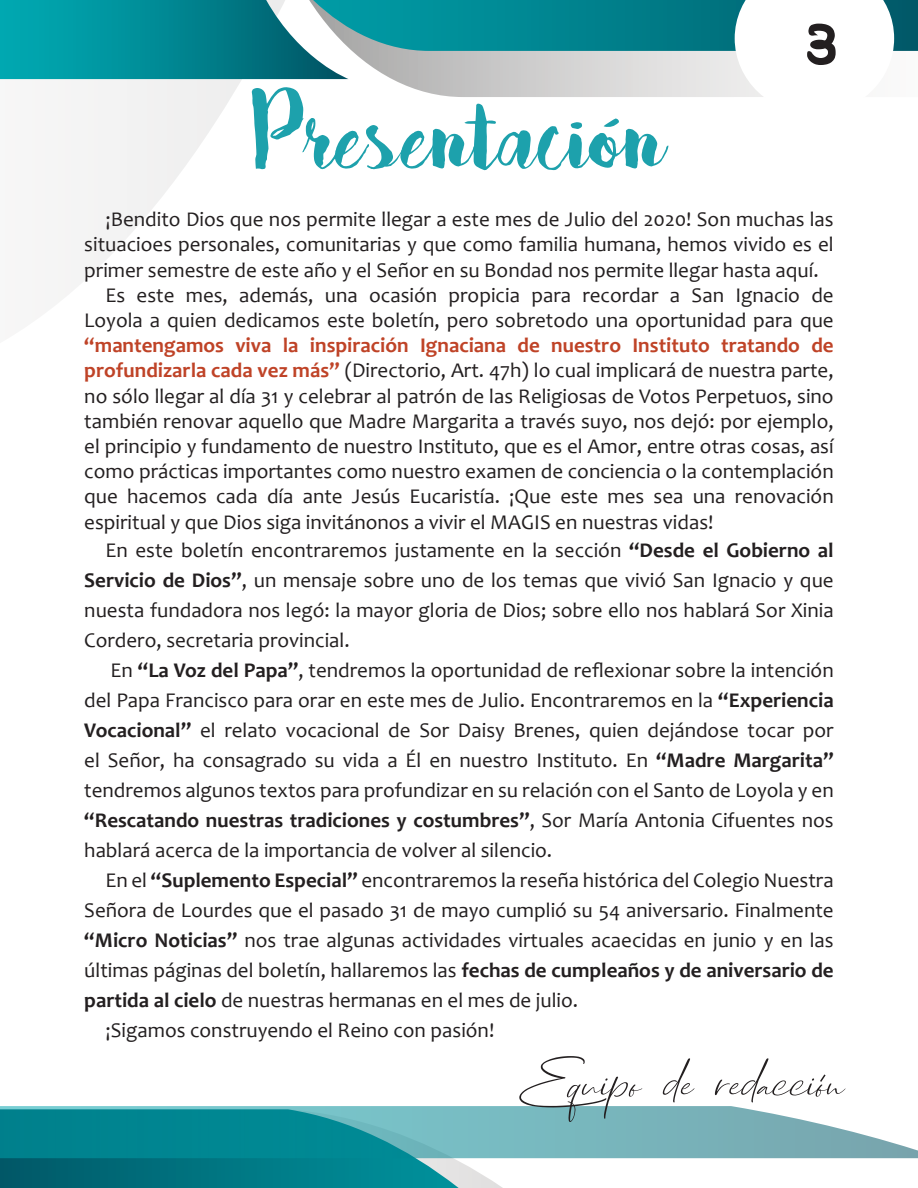
<style>
.page{position:relative;width:918px;height:1188px;background:#fff}
.page>*{position:absolute;margin:0;border:0;box-sizing:border-box;transform-origin:0 0}
.Títulos{font:108px "Bakery";color:#1da1ac}
.t1{font:italic 54px "Dhanikans Signature";color:#231f20}
.t2{font:700 54px "Waltograph UI";color:#231f20}
.t3{font:21px/30px "Candara";color:#231f20;text-align:justify}
.s1{font-weight:700;color:#bf4327}
.s2{font-weight:700}
</style>
<div class="page">
<svg style="left:58px;top:114px;width:162px;height:188px"></svg>
<svg style="left:0;top:1158px;width:918px;height:30px"></svg>
<svg style="left:0;top:1106px;width:918px;height:52px;background:#55a9b1"></svg>
<svg style="left:0;top:0;width:918px;height:114px"></svg>
<svg style="left:820px;top:1074px;width:6px;height:8px"></svg>
<p class="Títulos" style="left:252px;top:68px;width:416px">Presentación</p>
<h2 class="t2" style="left:802px;top:14px;width:39px">3</h2>
<p class="t3" style="left:84px;top:207px;width:751px;line-height:25.2px;text-indent:21px">¡Bendito Dios que nos permite llegar a este mes de Julio del 2020! Son muchas las situacioes personales, comunitarias y que como familia humana, hemos vivido es el primer semestre de este año y el Señor en su Bondad nos permite llegar hasta aquí.</p>
<p class="t3" style="left:84px;top:282px;width:751px;line-height:25.2px;text-indent:21px">Es este mes, además, una ocasión propicia para recordar a San Ignacio de Loyola a quien dedicamos este boletín, pero sobretodo una oportunidad para que <span class="s1">“mantengamos viva la inspiración Ignaciana de nuestro Instituto tratando de profundizarla cada vez más”</span> (Directorio, Art. 47h) lo cual implicará de nuestra parte, no sólo llegar al día 31 y celebrar al patrón de las Religiosas de Votos Perpetuos, sino también renovar aquello que Madre Margarita a través suyo, nos dejó: por ejemplo, el principio y fundamento de nuestro Instituto, que es el Amor, entre otras cosas, así como prácticas importantes como nuestro examen de conciencia o la contemplación que hacemos cada día ante Jesús Eucaristía. ¡Que este mes sea una renovación espiritual y que Dios siga invitánonos a vivir el MAGIS en nuestras vidas!</p>
<p class="t3" style="left:84px;top:535px;width:751px;text-indent:21px">En este boletín encontraremos justamente en la sección <span class="s2">“Desde el Gobierno al Servicio de Dios”</span>, un mensaje sobre uno de los temas que vivió San Ignacio y que nuesta fundadora nos legó: la mayor gloria de Dios; sobre ello nos hablará Sor Xinia Cordero, secretaria provincial.</p>
<p class="t3" style="left:84px;top:655px;width:751px;text-indent:26px">En <span class="s2">“La Voz del Papa”</span>, tendremos la oportunidad de reflexionar sobre la intención del Papa Francisco para orar en este mes de Julio. Encontraremos en la <span class="s2">“Experiencia Vocacional”</span> el relato vocacional de Sor Daisy Brenes, quien dejándose tocar por el Señor, ha consagrado su vida a Él en nuestro Instituto. En <span class="s2">“Madre Margarita” </span>tendremos algunos textos para profundizar en su relación con el Santo de Loyola y en <span class="s2">“Rescatando nuestras tradiciones y costumbres”</span>, Sor María Antonia Cifuentes nos hablará acerca de la importancia de volver al silencio.</p>
<p class="t3" style="left:84px;top:865px;width:751px;text-indent:21px">En el <span class="s2">“Suplemento Especial”</span> encontraremos la reseña histórica del Colegio Nuestra Señora de Lourdes que el pasado 31 de mayo cumplió su 54 aniversario. Finalmente <span class="s2">“Micro Noticias”</span> nos trae algunas actividades virtuales acaecidas en junio y en las últimas páginas del boletín, hallaremos las <span class="s2">fechas de cumpleaños y de aniversario de partida al cielo</span> de nuestras hermanas en el mes de julio.</p>
<p class="t3" style="left:106px;top:1015px;width:390px">¡Sigamos construyendo el Reino con pasión!</p>
<p class="t1" style="left:507px;top:1044px;width:337px">Equipo de redaccion</p>
</div>
